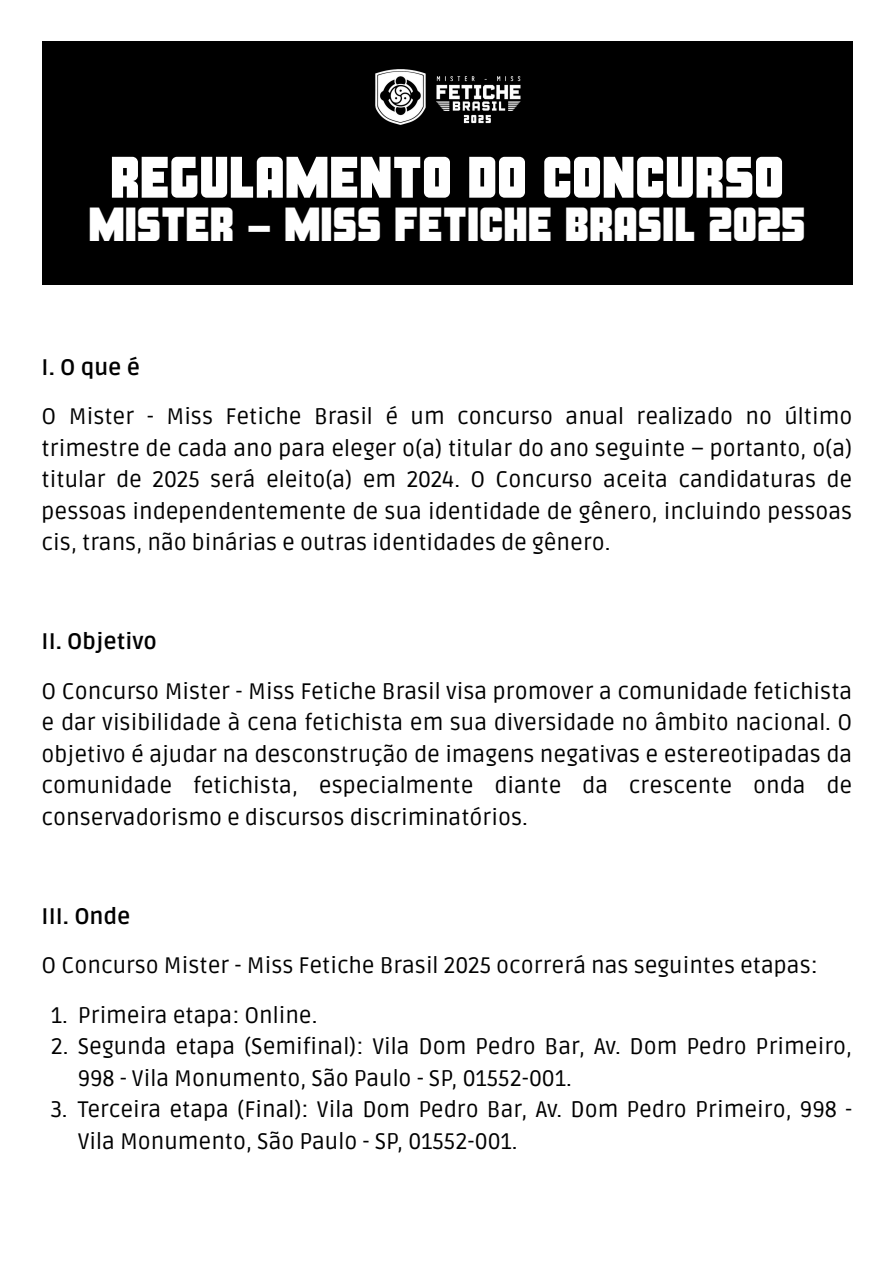
<style>
.page{position:relative;width:894px;height:1263px;background:#fff}
.page>*{position:absolute;margin:0;border:0;box-sizing:border-box;transform-origin:0 0}
.t1{font:59.4px "Costa Rica";color:#fff}
.t2{font:48.6px "Costa Rica";color:#fff}
.t3{font:22.5px/31.5px "Ruda";color:#000;text-align:justify}
.t4{font:700 22.5px "Ruda";color:#000}
</style>
<div class="page">
<div style="left:42px;top:42px;width:810px;height:243px;background:#000"></div>
<img style="left:375px;top:69px;width:51px;height:56px">
<img style="left:436px;top:76px;width:85px;height:48px">
<p class="t1" style="left:110px;top:150px;width:675px">REGULAMENTO DO CONCURSO</p>
<p class="t2" style="left:88px;top:201px;width:718px">MISTER - MISS FETICHE BRASIL 2025</p>
<h1 class="t4" style="left:42px;top:354px;width:100px">I. O que é</h1>
<p class="t3" style="left:42px;top:401px;width:811px">O Mister - Miss Fetiche Brasil é um concurso anual realizado no último trimestre de cada ano para eleger o(a) titular do ano seguinte – portanto, o(a) titular de 2025 será eleito(a) em 2024. O Concurso aceita candidaturas de pessoas independentemente de sua identidade de gênero, incluindo pessoas cis, trans, não binárias e outras identidades de gênero.</p>
<h1 class="t4" style="left:42px;top:628px;width:117px">II. Objetivo</h1>
<p class="t3" style="left:42px;top:676px;width:811px">O Concurso Mister - Miss Fetiche Brasil visa promover a comunidade fetichista e dar visibilidade à cena fetichista em sua diversidade no âmbito nacional. O objetivo é ajudar na desconstrução de imagens negativas e estereotipadas da comunidade fetichista, especialmente diante da crescente onda de conservadorismo e discursos discriminatórios.</p>
<h1 class="t4" style="left:42px;top:903px;width:90px">III. Onde</h1>
<p class="t3" style="left:42px;top:950px;width:777px">O Concurso Mister - Miss Fetiche Brasil 2025 ocorrerá nas seguintes etapas:</p>
<p class="t3" style="left:51px;top:1000px;width:268px">1. Primeira etapa: Online.</p>
<p class="t3" style="left:78px;top:1031px;width:775px;text-indent:-27px">2. Segunda etapa (Semifinal): Vila Dom Pedro Bar, Av. Dom Pedro Primeiro,<br>998 - Vila Monumento, São Paulo - SP, 01552-001.</p>
<p class="t3" style="left:78px;top:1094px;width:775px;text-indent:-27px">3. Terceira etapa (Final): Vila Dom Pedro Bar, Av. Dom Pedro Primeiro, 998 -<br>Vila Monumento, São Paulo - SP, 01552-001.</p>
</div>
